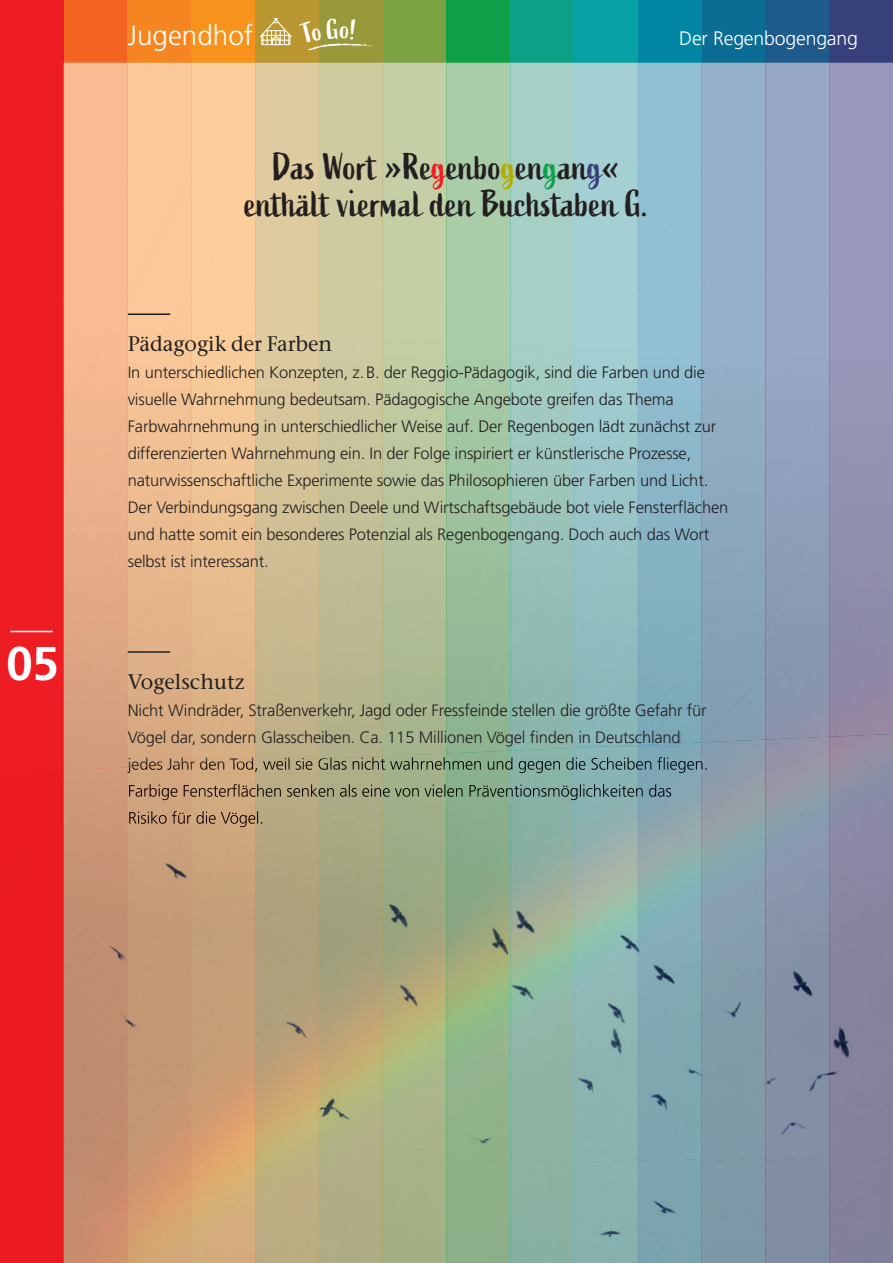
<style>
.page{position:relative;width:893px;height:1263px;background:#fff}
.page>*{position:absolute;margin:0;border:0;box-sizing:border-box;transform-origin:0 0}
.t1{font:700 47.25px "Frutiger LT Pro";color:#fff}
.t2{font:37.5px/37.5px "Active";color:#231f20;text-align:center}
.t3{font:300 27.9px "Frutiger LT Pro";color:#fff}
.t4{font:500 21px "Stone Serif ITC Pro";color:#231f20}
.t5{font:300 19.5px "Frutiger LT Pro";letter-spacing:-.01em;color:#fff}
.t6{font:300 16.5px/27px "Frutiger LT Pro";letter-spacing:-.01em;color:#231f20}
.s1{color:#ee1d23}
.s2{color:#b7ab01}
.s3{color:#0f9f49}
.s4{color:#38407c}
</style>
<div class="page">
<div style="left:0;top:0;width:64px;height:1263px;background:#ee1d23"></div>
<div style="left:64px;top:0;width:64px;height:1263px;background:#f36421"></div>
<div style="left:128px;top:0;width:63px;height:1263px;background:#f58520"></div>
<div style="left:191px;top:0;width:64px;height:1263px;background:#f7931d"></div>
<div style="left:255px;top:0;width:64px;height:1263px;background:#bb9732"></div>
<div style="left:319px;top:0;width:64px;height:1263px;background:#98993a"></div>
<div style="left:383px;top:0;width:63px;height:1263px;background:#7ba240"></div>
<div style="left:446px;top:0;width:64px;height:1263px;background:#0f9f49"></div>
<div style="left:510px;top:0;width:64px;height:1263px;background:#0ca086"></div>
<div style="left:574px;top:0;width:64px;height:1263px;background:#08a2a5"></div>
<div style="left:638px;top:0;width:64px;height:1263px;background:#0085a4"></div>
<div style="left:702px;top:0;width:63px;height:1263px;background:#0b6d93"></div>
<div style="left:765px;top:0;width:64px;height:1263px;background:#1e5b8c"></div>
<div style="left:829px;top:0;width:64px;height:1263px;background:#38407c"></div>
<div style="left:64px;top:63px;width:64px;height:108px;background:#f9bb94"></div>
<div style="left:64px;top:171px;width:64px;height:119px;background:#f9bb94"></div>
<div style="left:64px;top:201px;width:40px;height:89px;background:#f9bb94"></div>
<div style="left:64px;top:290px;width:64px;height:119px;background:#f7b993"></div>
<div style="left:64px;top:409px;width:64px;height:119px;background:#edb18d"></div>
<div style="left:64px;top:528px;width:64px;height:239px;background:#e3a986"></div>
<div style="left:67px;top:648px;width:61px;height:119px;background:#d7a07e"></div>
<img style="left:128px;top:63px;width:318px;height:104px">
<img style="left:128px;top:167px;width:255px;height:117px">
<div style="left:128px;top:198px;width:39px;height:86px;background:#fac899"></div>
<img style="left:128px;top:284px;width:255px;height:119px">
<img style="left:128px;top:403px;width:255px;height:116px">
<img style="left:128px;top:519px;width:260px;height:238px">
<div style="left:133px;top:639px;width:58px;height:118px;background:#dbad85"></div>
<div style="left:191px;top:198px;width:40px;height:101px;background:#fbce9c"></div>
<div style="left:197px;top:639px;width:58px;height:118px;background:#ddb488"></div>
<div style="left:255px;top:198px;width:40px;height:101px;background:#decb9f"></div>
<div style="left:261px;top:639px;width:58px;height:118px;background:#c4b58b"></div>
<div style="left:319px;top:198px;width:40px;height:101px;background:#cfcba1"></div>
<div style="left:325px;top:639px;width:58px;height:117px;background:#b5b48d"></div>
<img style="left:383px;top:166px;width:127px;height:235px">
<div style="left:383px;top:198px;width:39px;height:100px;background:#c4cfa5"></div>
<div style="left:383px;top:401px;width:63px;height:249px;background:#b7c49b"></div>
<div style="left:388px;top:636px;width:58px;height:117px;background:#aab890"></div>
<div style="left:446px;top:63px;width:64px;height:154px;background:#a9cda8"></div>
<div style="left:446px;top:282px;width:64px;height:118px;background:#a9cda7"></div>
<div style="left:446px;top:197px;width:40px;height:100px;background:#a9cda8"></div>
<div style="left:446px;top:400px;width:64px;height:116px;background:#a1c5a1"></div>
<img style="left:446px;top:516px;width:64px;height:235px">
<div style="left:452px;top:634px;width:58px;height:117px;background:#90b693"></div>
<div style="left:510px;top:63px;width:64px;height:102px;background:#a6cfc5"></div>
<div style="left:510px;top:165px;width:64px;height:233px;background:#a6cfc5"></div>
<div style="left:510px;top:211px;width:34px;height:85px;background:#a6cfc5"></div>
<div style="left:510px;top:398px;width:64px;height:117px;background:#9ec7bd"></div>
<img style="left:510px;top:515px;width:64px;height:215px">
<div style="left:516px;top:631px;width:58px;height:99px;background:#8eb8ae"></div>
<div style="left:574px;top:63px;width:64px;height:96px;background:#a4d0d3"></div>
<div style="left:574px;top:159px;width:64px;height:115px;background:#a4d0d3"></div>
<div style="left:574px;top:274px;width:64px;height:114px;background:#a4d0d3"></div>
<div style="left:574px;top:210px;width:32px;height:81px;background:#a4d0d3"></div>
<div style="left:574px;top:388px;width:64px;height:114px;background:#9cc8cb"></div>
<div style="left:574px;top:502px;width:64px;height:114px;background:#95c1c4"></div>
<div style="left:574px;top:616px;width:64px;height:114px;background:#8dbabc"></div>
<div style="left:638px;top:63px;width:64px;height:99px;background:#92c0d3"></div>
<img style="left:638px;top:162px;width:127px;height:116px">
<div style="left:638px;top:278px;width:64px;height:117px;background:#92c0d3"></div>
<div style="left:638px;top:205px;width:35px;height:89px;background:#92c0d3"></div>
<div style="left:638px;top:395px;width:64px;height:116px;background:#8cb8cb"></div>
<div style="left:638px;top:511px;width:64px;height:219px;background:#84b1c1"></div>
<div style="left:651px;top:627px;width:51px;height:115px;background:#7fabba"></div>
<img style="left:702px;top:63px;width:127px;height:163px">
<div style="left:702px;top:278px;width:63px;height:115px;background:#95b1c9"></div>
<div style="left:702px;top:209px;width:33px;height:84px;background:#95b1c9"></div>
<div style="left:702px;top:393px;width:63px;height:115px;background:#8fabc2"></div>
<div style="left:702px;top:508px;width:63px;height:231px;background:#88a5ba"></div>
<div style="left:707px;top:623px;width:58px;height:116px;background:#84a0b3"></div>
<img style="left:765px;top:160px;width:128px;height:116px">
<div style="left:765px;top:276px;width:64px;height:116px;background:#98a7c5"></div>
<div style="left:765px;top:208px;width:34px;height:84px;background:#98a7c5"></div>
<div style="left:765px;top:392px;width:64px;height:115px;background:#92a1bd"></div>
<img style="left:765px;top:507px;width:64px;height:230px">
<div style="left:771px;top:622px;width:58px;height:115px;background:#8996af"></div>
<div style="left:829px;top:63px;width:64px;height:161px;background:#9997bc"></div>
<div style="left:829px;top:275px;width:64px;height:114px;background:#9997bc"></div>
<div style="left:829px;top:207px;width:34px;height:85px;background:#9997bc"></div>
<div style="left:829px;top:389px;width:64px;height:115px;background:#9593b4"></div>
<img style="left:829px;top:504px;width:64px;height:230px">
<img style="left:835px;top:619px;width:58px;height:115px">
<img style="left:128px;top:730px;width:553px;height:16px">
<img style="left:128px;top:757px;width:63px;height:8px">
<img style="left:191px;top:757px;width:64px;height:5px">
<img style="left:255px;top:757px;width:64px;height:2px">
<hr style="left:10px;top:631px;width:43px;height:1px;background:#fff">
<svg style="left:260px;top:18px;width:32px;height:27px"></svg>
<hr style="left:128px;top:313px;width:42px;height:2px;background:#231f20">
<hr style="left:128px;top:651px;width:42px;height:2px;background:#231f20">
<img style="left:63px;top:770px;width:1px;height:394px">
<img style="left:167px;top:1168px;width:52px;height:95px">
<img style="left:219px;top:1168px;width:52px;height:95px">
<img style="left:65px;top:1167px;width:102px;height:96px">
<div style="left:271px;top:1169px;width:48px;height:94px;background:#bdad82"></div>
<img style="left:64px;top:1167px;width:1px;height:96px">
<img style="left:64px;top:767px;width:64px;height:400px">
<img style="left:128px;top:773px;width:191px;height:395px">
<img style="left:319px;top:756px;width:64px;height:401px">
<img style="left:319px;top:1157px;width:510px;height:106px">
<img style="left:383px;top:753px;width:63px;height:411px">
<img style="left:446px;top:751px;width:64px;height:412px">
<img style="left:510px;top:748px;width:64px;height:415px">
<img style="left:574px;top:746px;width:64px;height:416px">
<img style="left:638px;top:742px;width:64px;height:420px">
<img style="left:702px;top:739px;width:63px;height:422px">
<img style="left:765px;top:737px;width:64px;height:424px">
<img style="left:829px;top:734px;width:64px;height:370px">
<div style="left:829px;top:1104px;width:64px;height:159px;background:#83809a"></div>
<svg style="left:614px;top:730px;width:25px;height:16px"></svg>
<img style="left:638px;top:743px;width:43px;height:3px">
<svg style="left:127px;top:757px;width:1px;height:16px"></svg>
<img style="left:128px;top:765px;width:63px;height:8px">
<img style="left:191px;top:762px;width:64px;height:11px">
<img style="left:255px;top:759px;width:64px;height:14px">
<img style="left:319px;top:757px;width:64px;height:16px">
<img style="left:383px;top:757px;width:325px;height:16px">
<img style="left:129px;top:784px;width:62px;height:16px">
<img style="left:191px;top:784px;width:481px;height:16px">
<img style="left:129px;top:811px;width:62px;height:16px">
<img style="left:191px;top:811px;width:71px;height:16px">
<svg style="left:308px;top:43px;width:67px;height:8px"></svg>
<h1 class="t1" style="left:6px;top:635px;width:54px">05</h1>
<h3 class="t3" style="left:128px;top:19px;width:127px">Jugendhof</h3>
<p class="t5" style="left:679px;top:27px;width:180px">Der Regenbogengang</p>
<h2 class="t2" style="left:244px;top:149px;width:406px">Das Wort »Re<span class="s1">g</span>enbo<span class="s2">g</span>en<span class="s3">g</span>an<span class="s4">g</span>« enthält viermal den Buchstaben G.</h2>
<p class="t4" style="left:128px;top:331px;width:206px">Pädagogik der Farben</p>
<p class="t6" style="left:128px;top:359px;width:602px">In unterschiedlichen Konzepten, z. B. der Reggio-Pädagogik, sind die Farben und die visuelle Wahrnehmung bedeutsam. Pädagogische Angebote greifen das Thema Farbwahrnehmung in unterschiedlicher Weise auf. Der Regenbogen lädt zunächst zur differenzierten Wahrnehmung ein. In der Folge inspiriert er künstlerische Prozesse, naturwissenschaftliche Experimente sowie das Philosophieren über Farben und Licht.<br>Der Verbindungsgang zwischen Deele und Wirtschaftsgebäude bot viele Fensterflächen und hatte somit ein besonderes Potenzial als Regenbogengang. Doch auch das Wort selbst ist interessant.</p>
<p class="t4" style="left:128px;top:668px;width:118px">Vogelschutz</p>
<p class="t6" style="left:128px;top:696px;width:580px">Nicht Windräder, Straßenverkehr, Jagd oder Fressfeinde stellen die größte Gefahr für<br>Vögel dar, sondern Glasscheiben. Ca. 115 Millionen Vögel finden in Deutschland</p>
</div>
